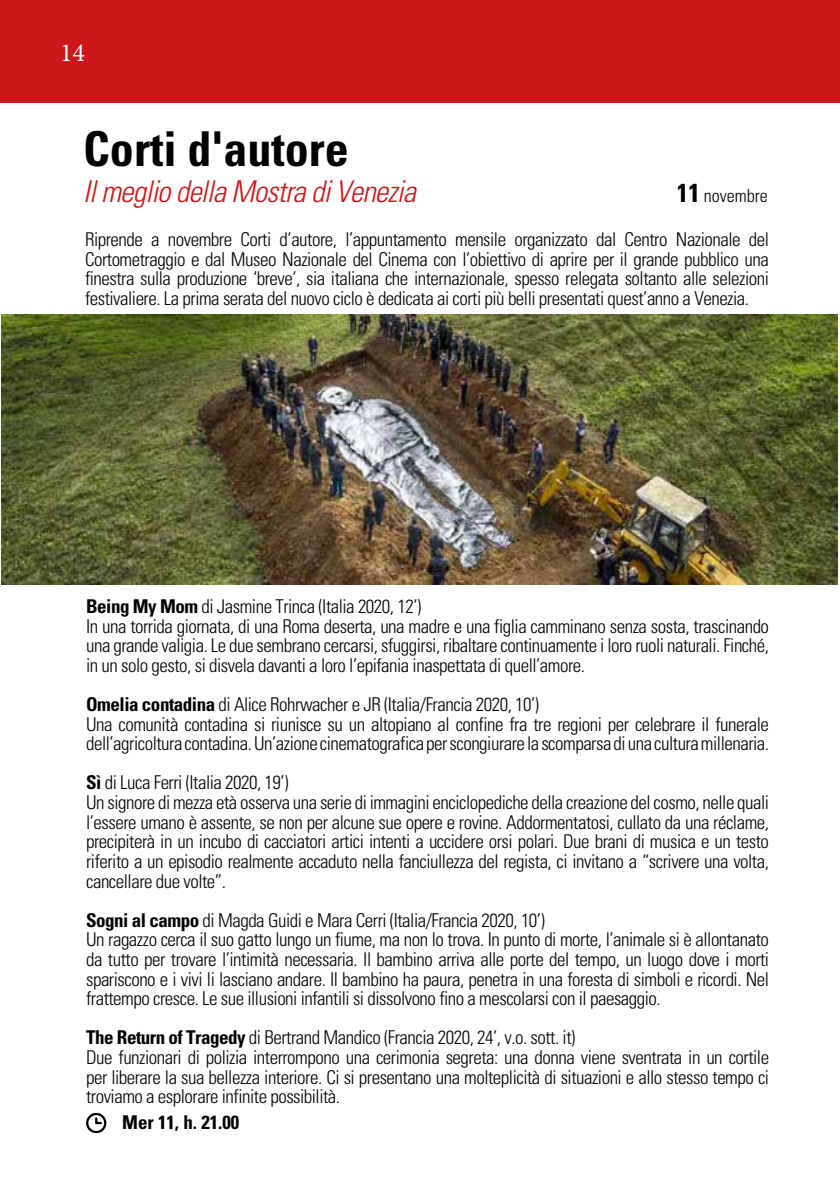
<style>
.page{position:relative;width:840px;height:1191px;background:#fff}
.page>*{position:absolute;margin:0;border:0;box-sizing:border-box;transform-origin:0 0}
.t1{font:700 condensed 48px "Univers";color:#000}
.t2{font:italic 300 condensed 30px "Univers";letter-spacing:-.025em;color:#cd1619}
.t3{font:26px "Minion Pro";color:#fff}
.t4{font:300 condensed 19px/19.6px "Univers";letter-spacing:-.025em;color:#000}
.t5{font:700 condensed 19px "Univers";color:#000}
.t6{font:300 condensed 18px "Univers";color:#000}
.s1{font-weight:700;font-size:26px}
.s2{font-weight:700}
</style>
<div class="page">
<div style="left:0;top:0;width:839px;height:102px;background:#cd1619"></div>
<img style="left:1px;top:315px;width:835px;height:269px">
<h3 class="t3" style="left:60px;top:35px;width:26px">14</h3>
<h1 class="t1" style="left:83px;top:119px;width:267px">Corti d'autore</h1>
<h2 class="t2" style="left:83px;top:173px;width:334px">Il meglio della Mostra di Venezia</h2>
<p class="t6" style="left:676px;top:185px;width:93px"><span class="s1">11</span> novembre</p>
<p class="t4" style="left:85px;top:229px;width:685px;text-align:justify">Riprende a novembre Corti d’autore, l’appuntamento mensile organizzato dal Centro Nazionale del Cortometraggio e dal Museo Nazionale del Cinema con l’obiettivo di aprire per il grande pubblico una finestra sulla produzione ‘breve’, sia italiana che internazionale, spesso relegata soltanto alle selezioni festivaliere. La prima serata del nuovo ciclo è dedicata ai corti più belli presentati quest’anno a Venezia.</p>
<p class="t4" style="left:86px;top:596px;width:684px"><span class="s2">Being My Mom</span> di Jasmine Trinca (Italia 2020, 12’)<br>In una torrida giornata, di una Roma deserta, una madre e una figlia camminano senza sosta, trascinando una grande valigia. Le due sembrano cercarsi, sfuggirsi, ribaltare continuamente i loro ruoli naturali. Finché, in un solo gesto, si disvela davanti a loro l’epifania inaspettata di quell’amore.</p>
<p class="t4" style="left:86px;top:694px;width:684px"><span class="s2">Omelia contadina</span> di Alice Rohrwacher e JR (Italia/Francia 2020, 10’)<br>Una comunità contadina si riunisce su un altopiano al confine fra tre regioni per celebrare il funerale dell’agricoltura contadina. Un’azione cinematografica per scongiurare la scomparsa di una cultura millenaria.</p>
<p class="t4" style="left:86px;top:773px;width:684px"><span class="s2">Sì</span> di Luca Ferri (Italia 2020, 19’)<br>Un signore di mezza età osserva una serie di immagini enciclopediche della creazione del cosmo, nelle quali l’essere umano è assente, se non per alcune sue opere e rovine. Addormentatosi, cullato da una réclame, precipiterà in un incubo di cacciatori artici intenti a uccidere orsi polari. Due brani di musica e un testo riferito a un episodio realmente accaduto nella fanciullezza del regista, ci invitano a “scrivere una volta, cancellare due volte”.</p>
<p class="t4" style="left:86px;top:910px;width:684px"><span class="s2">Sogni al campo</span> di Magda Guidi e Mara Cerri (Italia/Francia 2020, 10’)<br>Un ragazzo cerca il suo gatto lungo un fiume, ma non lo trova. In punto di morte, l’animale si è allontanato da tutto per trovare l’intimità necessaria. Il bambino arriva alle porte del tempo, un luogo dove i morti spariscono e i vivi li lasciano andare. Il bambino ha paura, penetra in una foresta di simboli e ricordi. Nel frattempo cresce. Le sue illusioni infantili si dissolvono fino a mescolarsi con il paesaggio.</p>
<p class="t4" style="left:86px;top:1028px;width:684px"><span class="s2">The Return of Tragedy</span> di Bertrand Mandico (Francia 2020, 24’, v.o. sott. it)<br>Due funzionari di polizia interrompono una cerimonia segreta: una donna viene sventrata in un cortile per liberare la sua bellezza interiore. Ci si presentano una molteplicità di situazioni e allo stesso tempo ci troviamo a esplorare infinite possibilità.</p>
<p class="t5" style="left:122px;top:1110px;width:119px">Mer 11, h. 21.00</p>
</div>
